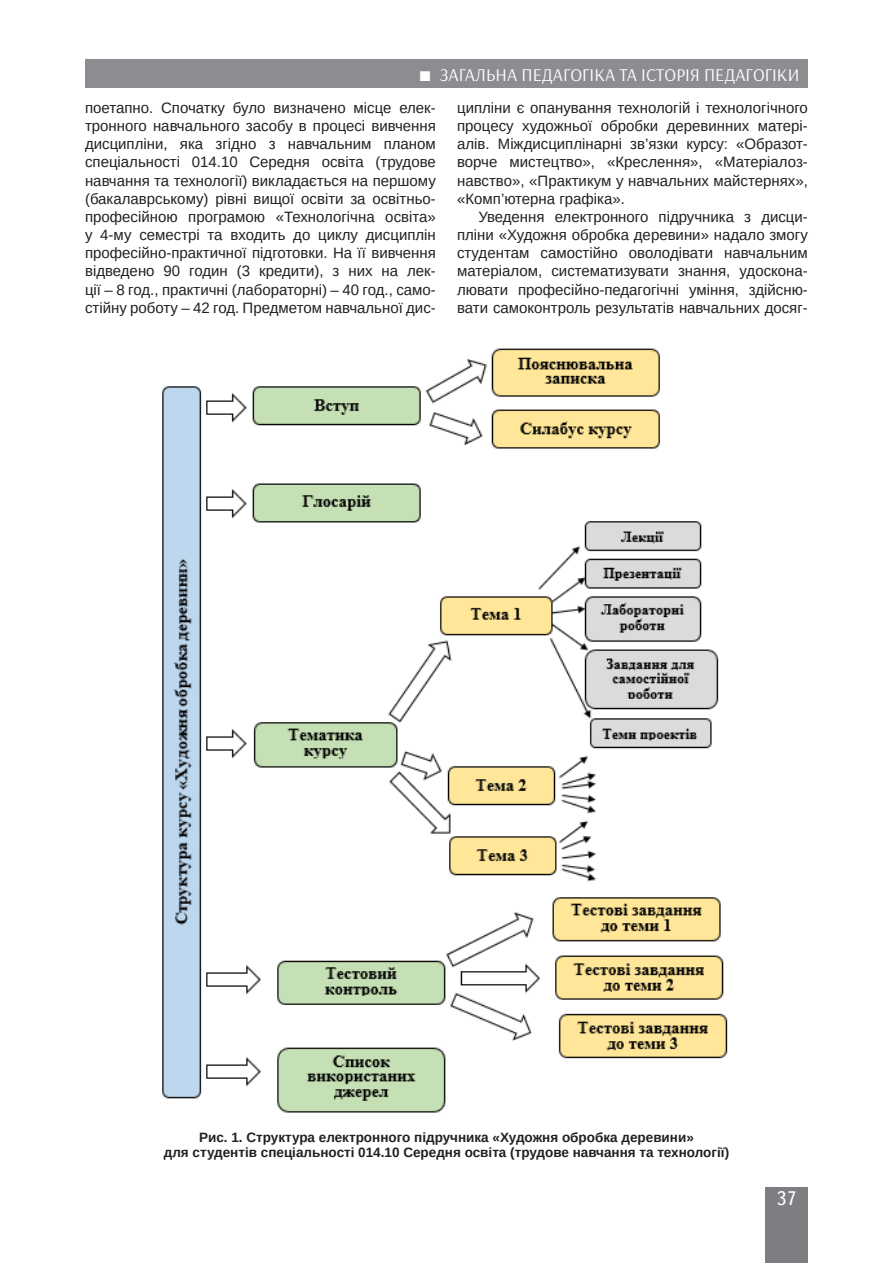
<style>
.page{position:relative;width:893px;height:1263px;background:#fff}
.page>*{position:absolute;margin:0;border:0;box-sizing:border-box;transform-origin:0 0}
.t1{font:19.5px "Ukrainian Text";color:#fff}
.t2{font:18px "Arsenal";color:#fff}
.Текст_основной_GREP{font:15px/18.1px "Arimo";color:#231f20;text-align:justify}
.Рисунок{font:700 13.5px/15px "Arimo";color:#231f20;text-align:center}
</style>
<div class="page">
<div style="left:85px;top:60px;width:723px;height:28px;background:#8b8d90"></div>
<div style="left:765px;top:1187px;width:43px;height:76px;background:#7c7e81"></div>
<img style="left:162px;top:348px;width:566px;height:765px">
<p class="t2" style="left:440px;top:64px;width:361px">ЗАГАЛЬНА ПЕДАГОГІКА ТА ІСТОРІЯ ПЕДАГОГІКИ</p>
<p class="Текст_основной_GREP" style="left:85px;top:99px;width:352px">поетапно. Спочатку було визначено місце елек&shy;тронного навчального засобу в процесі вивчення дисципліни, яка згідно з навчальним планом спеціальності 014.10 Середня освіта (трудове навчання та технології) викладається на першому (бакалаврському) рівні вищої освіти за освітньо&shy;професійною програмою «Технологічна освіта» у 4-му семестрі та входить до циклу дисциплін професійно-практичної підготовки. На її вивчення відведено 90 годин (3 кредити), з них на лек&shy;ції – 8 год., практичні (лабораторні) – 40 год., само&shy;стійну роботу – 42 год. Предметом навчальної дис-</p>
<p class="Текст_основной_GREP" style="left:457px;top:99px;width:352px">ципліни є опанування технологій і технологічного процесу художньої обробки деревинних матері&shy;алів. Міждисциплінарні зв’язки курсу: «Образот&shy;ворче мистецтво», «Креслення», «Матеріалоз&shy;навство», «Практикум у навчальних майстернях», «Комп’ютерна графіка».</p>
<p class="Текст_основной_GREP" style="left:457px;top:208px;width:352px;text-indent:21px">Уведення електронного підручника з дисци&shy;пліни «Художня обробка деревини» надало змогу студентам самостійно оволодівати навчальним матеріалом, систематизувати знання, удоскона&shy;лювати професійно-педагогічні уміння, здійсню&shy;вати самоконтроль результатів навчальних досяг-</p>
<p class="Рисунок" style="left:164px;top:1130px;width:567px">Рис. 1. Структура електронного підручника «Художня обробка деревини»<br>для студентів спеціальності 014.10 Середня освіта (трудове навчання та технології)</p>
<h1 class="t1" style="left:776px;top:1188px;width:22px">37</h1>
</div>
